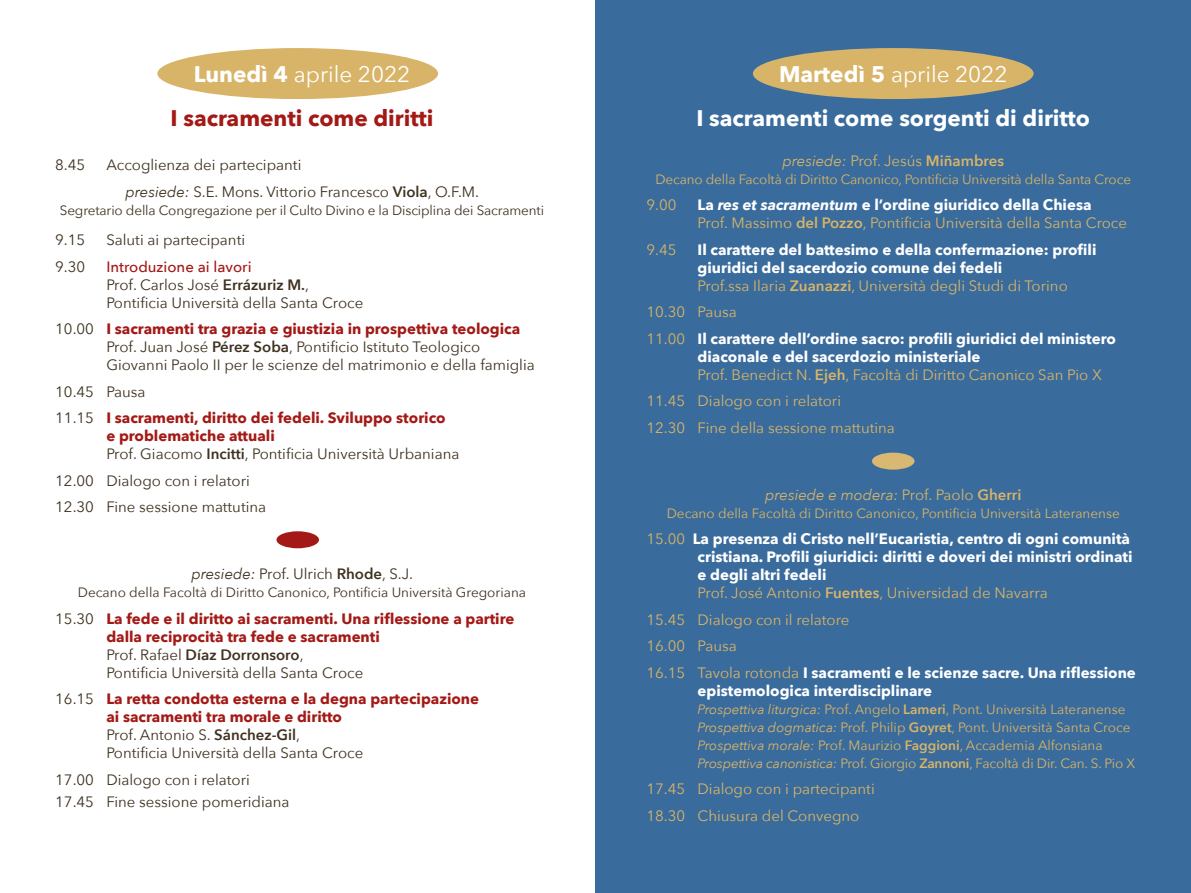
<style>
.page{position:relative;width:1191px;height:893px;background:#fff}
.page>*{position:absolute;margin:0;border:0;box-sizing:border-box;transform-origin:0 0}
.t1{font:700 22.5px/43.5px "Avenir Next";color:#fff;text-align:center}
.t2{font:700 22.5px/43.5px "Avenir Next";color:#a31916;text-align:center}
.t3{font:15px/18px "Avenir Next";color:#3e311f}
.t4{font:15px/26.5px "Avenir Next";color:#d8b468}
.t5{font:700 15px/18px "Avenir Next";color:#fff}
.t6{font:700 15px/18px "Avenir Next";color:#a31916}
.t7{font:italic 15px "Avenir Next";color:#d8b468}
.t8{font:13.5px/18px "Avenir Next";color:#d8b468}
.t9{font:13.5px "Avenir Next";letter-spacing:-.01em;color:#3e311f}
.s1{color:#fff}
.s2{font-weight:400;color:#fff}
.s3{font-style:italic}
.s4{font-weight:600}
.s5{font-weight:500;color:#a31916}
.s6{font-weight:700;color:#a31916}
.s7{font-weight:400;color:#3e311f}
.s8{font-weight:600;color:#3e311f}
.s9{font-weight:400}
.s10{font-weight:700;color:#fff}
.s11{font-weight:700;font-style:italic;color:#fff}
.s12{font-weight:400;color:#d8b468}
.s13{font-weight:600;color:#d8b468}
.s14{font-style:normal}
.s15{font-weight:600;font-style:normal}
</style>
<div class="page">
<div style="left:595px;top:0;width:596px;height:893px;background:#396b9c"></div>
<div style="left:276px;top:531px;width:43px;height:17px;background:#a31916;border-radius:50%"></div>
<div style="left:872px;top:453px;width:42px;height:17px;background:#d9b871;border-radius:50%"></div>
<div style="left:157px;top:48px;width:281px;height:51px;background:#d8b468;border-radius:50%"></div>
<div style="left:753px;top:48px;width:280px;height:51px;background:#d8b468;border-radius:50%"></div>
<h1 class="t2" style="left:171px;top:52px;width:264px"><span class="s1">Lunedì 4</span> <span class="s2">aprile 2022<br></span>I sacramenti come diritti</h1>
<p class="t3" style="left:55px;top:155px;width:31px">8.45</p>
<p class="t3" style="left:125px;top:151px;width:355px;line-height:26.5px;text-indent:-19px">Accoglienza dei partecipanti<br><span class="s3">presiede:</span> S.E. Mons. Vittorio Francesco <span class="s4">Viola</span>, O.F.M.</p>
<p class="t9" style="left:60px;top:198px;width:486px">Segretario della Congregazione per il Culto Divino e la Disciplina dei Sacramenti</p>
<p class="t3" style="left:55px;top:230px;width:31px">9.15</p>
<p class="t3" style="left:106px;top:230px;width:140px">Saluti ai partecipanti</p>
<p class="t3" style="left:55px;top:257px;width:31px">9.30</p>
<p class="t3" style="left:106px;top:257px;width:258px"><span class="s5">Introduzione ai lavori<br></span>Prof. Carlos José <span class="s4">Errázuriz M.</span>,<br>Pontificia Università della Santa Croce</p>
<p class="t3" style="left:106px;top:319px;width:430px;text-indent:-51px">10.00 <span class="s6">I sacramenti tra grazia e giustizia in prospettiva teologica<br></span>Prof. Juan José <span class="s4">Pérez Soba</span>, Pontificio Istituto Teologico<br>Giovanni Paolo II per le scienze del matrimonio e della famiglia</p>
<p class="t6" style="left:55px;top:378px;width:392px;line-height:26.5px"><span class="s7">10.45 Pausa<br>11.15</span> I sacramenti, diritto dei fedeli. Sviluppo storico</p>
<p class="t3" style="left:106px;top:426px;width:354px"><span class="s6">e problematiche attuali<br></span>Prof. Giacomo <span class="s4">Incitti</span>, Pontificia Università Urbaniana</p>
<p class="t3" style="left:55px;top:467px;width:212px;line-height:26.5px">12.00 Dialogo con i relatori<br>12.30 Fine sessione mattutina</p>
<p class="t3" style="left:191px;top:564px;width:223px"><span class="s3">presiede:</span> Prof. Ulrich <span class="s4">Rhode</span>, S.J.</p>
<p class="t9" style="left:78px;top:581px;width:449px">Decano della Facoltà di Diritto Canonico, Pontificia Università Gregoriana</p>
<p class="t6" style="left:106px;top:609px;width:409px;text-indent:-51px"><span class="s7">15.30</span> La fede e il diritto ai sacramenti. Una riflessione a partire dalla reciprocità tra fede e sacramenti<br><span class="s7">Prof. Rafael</span> <span class="s8">Díaz Dorronsoro</span><span class="s7">,<br>Pontificia Università della Santa Croce</span></p>
<p class="t6" style="left:106px;top:690px;width:374px;text-indent:-51px"><span class="s7">16.15</span> La retta condotta esterna e la degna partecipazione ai sacramenti tra morale e diritto<br><span class="s7">Prof. Antonio S.</span> <span class="s8">Sánchez-Gil</span><span class="s7">,<br>Pontificia Università della Santa Croce</span></p>
<p class="t3" style="left:55px;top:768px;width:236px;line-height:22.2px">17.00 Dialogo con i relatori<br>17.45 Fine sessione pomeridiana</p>
<h1 class="t1" style="left:696px;top:52px;width:395px">Martedì 5 <span class="s9">aprile 2022<br></span>I sacramenti come sorgenti di diritto</h1>
<p class="t4" style="left:782px;top:147px;width:223px"><span class="s3">presiede:</span> Prof. Jesús <span class="s4">Miñambres</span></p>
<p class="t8" style="left:655px;top:170px;width:477px">Decano della Facoltà di Diritto Canonico, Pontificia Università della Santa Croce</p>
<p class="t4" style="left:646px;top:191px;width:32px">9.00</p>
<p class="t4" style="left:697px;top:195px;width:431px;line-height:18px"><span class="s10">La</span> <span class="s11">res et sacramentum</span> <span class="s10">e l’ordine giuridico della Chiesa<br></span>Prof. Massimo <span class="s4">del Pozzo</span>, Pontificia Università della Santa Croce</p>
<p class="t4" style="left:646px;top:236px;width:32px">9.45</p>
<p class="t5" style="left:697px;top:240px;width:400px">Il carattere del battesimo e della confermazione: profili giuridici del sacerdozio comune dei fedeli<br><span class="s12">Prof.ssa Ilaria</span> <span class="s13">Zuanazzi</span><span class="s12">, Università degli Studi di Torino</span></p>
<p class="t5" style="left:646px;top:299px;width:471px;line-height:26.5px"><span class="s12">10.30 Pausa<br>11.00</span> Il carattere dell’ordine sacro: profili giuridici del ministero</p>
<p class="t4" style="left:697px;top:347px;width:406px;line-height:18px"><span class="s10">diaconale e del sacerdozio ministeriale<br></span>Prof. Benedict N. <span class="s4">Ejeh</span>, Facoltà di Diritto Canonico San Pio X</p>
<p class="t4" style="left:646px;top:387px;width:250px">11.45 Dialogo con i relatori<br>12.30 Fine della sessione mattutina</p>
<p class="t7" style="left:765px;top:482px;width:258px">presiede e modera: <span class="s14">Prof. Paolo</span> <span class="s15">Gherri</span></p>
<p class="t8" style="left:666px;top:503px;width:454px">Decano della Facoltà di Diritto Canonico, Pontificia Università Lateranense</p>
<p class="t5" style="left:697px;top:530px;width:436px;text-indent:-51px"><span class="s12">15.00</span> La presenza di Cristo nell’Eucaristia, centro di ogni comunità cristiana. Profili giuridici: diritti e doveri dei ministri ordinati e degli altri fedeli<br><span class="s12">Prof. José Antonio</span> <span class="s13">Fuentes</span><span class="s12">, Universidad de Navarra</span></p>
<p class="t4" style="left:646px;top:605px;width:491px">15.45 Dialogo con il relatore<br>16.00 Pausa<br>16.15 Tavola rotonda <span class="s10">I sacramenti e le scienze sacre. Una riflessione</span></p>
<p class="t5" style="left:697px;top:681px;width:236px">epistemologica interdisciplinare</p>
<p class="t8" style="left:697px;top:699px;width:439px"><span class="s3">Prospettiva liturgica:</span> Prof. Angelo <span class="s4">Lameri</span>, Pont. Università Lateranense <span class="s3">Prospettiva dogmatica:</span> Prof. Philip <span class="s4">Goyret</span>, Pont. Università Santa Croce <span class="s3">Prospettiva morale:</span> Prof. Maurizio <span class="s4">Faggioni</span>, Accademia Alfonsiana <span class="s3">Prospettiva canonistica:</span> Prof. Giorgio <span class="s4">Zannoni</span>, Facoltà di Dir. Can. S. Pio X</p>
<p class="t4" style="left:646px;top:775px;width:230px">17.45 Dialogo con i partecipanti<br>18.30 Chiusura del Convegno</p>
</div>
